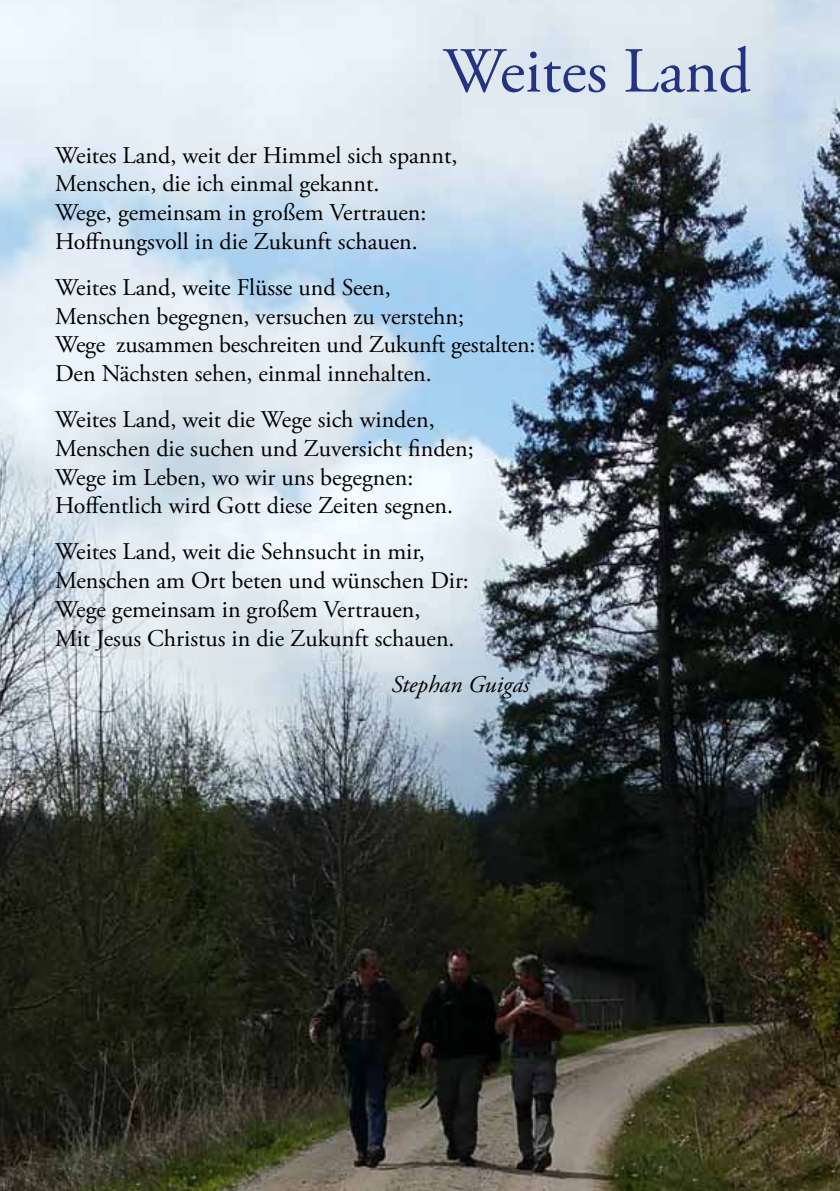
<style>
.page{position:relative;width:840px;height:1191px;background:#fff}
.page>*{position:absolute;margin:0;border:0;box-sizing:border-box;transform-origin:0 0}
.t1{font:64px "Adobe Garamond Pro";color:#243282}
.t2{font:24px/28.8px "Adobe Garamond Pro";color:#000}
.t3{font:italic 24px "Adobe Garamond Pro";color:#000}
</style>
<div class="page">
<img style="left:0;top:0;width:839px;height:1191px">
<h1 class="t1" style="left:443px;top:33px;width:309px">Weites Land</h1>
<p class="t2" style="left:55px;top:141px;width:404px">Weites Land, weit der Himmel sich spannt, Menschen, die ich einmal gekannt.<br>Wege, gemeinsam in großem Vertrauen:<br>Hoffnungsvoll in die Zukunft schauen.</p>
<p class="t2" style="left:55px;top:273px;width:481px">Weites Land, weite Flüsse und Seen,<br>Menschen begegnen, versuchen zu verstehn;<br>Wege zusammen beschreiten und Zukunft gestalten:<br>Den Nächsten sehen, einmal innehalten.</p>
<p class="t2" style="left:55px;top:406px;width:420px">Weites Land, weit die Wege sich winden, Menschen die suchen und Zuversicht finden; Wege im Leben, wo wir uns begegnen:<br>Hoffentlich wird Gott diese Zeiten segnen.</p>
<p class="t2" style="left:55px;top:538px;width:415px">Weites Land, weit die Sehnsucht in mir, Menschen am Ort beten und wünschen Dir:<br>Wege gemeinsam in großem Vertrauen,<br>Mit Jesus Christus in die Zukunft schauen.</p>
<p class="t3" style="left:391px;top:669px;width:139px">Stephan Guigas</p>
</div>
